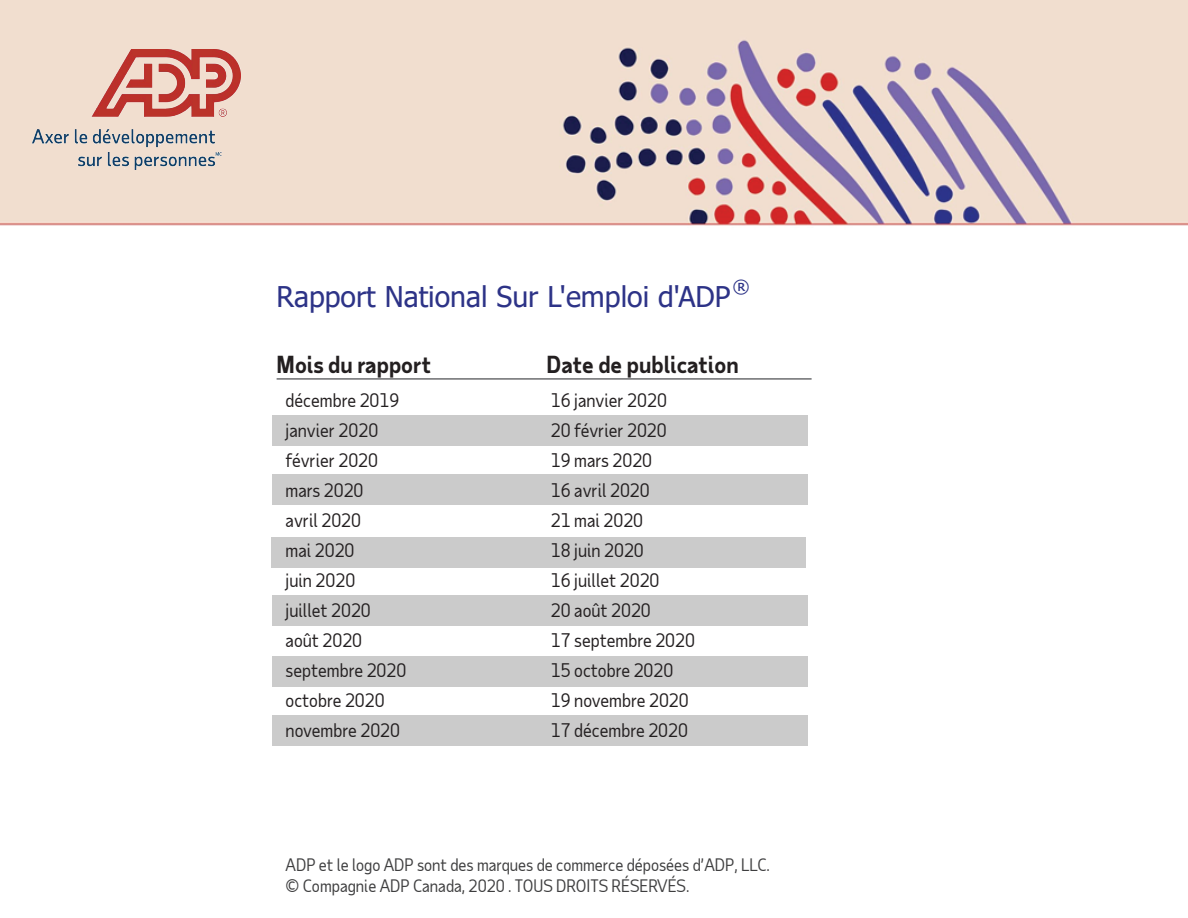
<style>
.page{position:relative;width:1188px;height:918px;background:#fff}
.page>*{position:absolute;margin:0;border:0;box-sizing:border-box;transform-origin:0 0}
.t1{font:28.5px "Tahoma";color:#2d3387}
.t2{font:700 22.5px "Taub Sans";color:#231f20}
.t3{font:18px/30px "Taub Sans";color:#231f20}
.t4{font:18px "Tahoma";color:#2d3387}
.t5{font:16.5px/21px "Taub Sans";color:#3e3e3f}
</style>
<div class="page">
<div style="left:272px;top:415px;width:535px;height:31px;background:#cbcbcb"></div>
<div style="left:272px;top:474px;width:535px;height:31px;background:#cbcbcb"></div>
<div style="left:271px;top:537px;width:535px;height:31px;background:#cbcbcb"></div>
<div style="left:272px;top:595px;width:535px;height:31px;background:#cbcbcb"></div>
<div style="left:272px;top:656px;width:535px;height:31px;background:#cbcbcb"></div>
<div style="left:272px;top:715px;width:535px;height:31px;background:#cbcbcb"></div>
<hr style="left:277px;top:378px;width:535px;height:2px;background:#6c6d70">
<img style="left:0;top:0;width:1188px;height:226px">
<div style="left:23px;top:34px;width:236px;height:166px;background:#f1decf"></div>
<img style="left:33px;top:49px;width:207px;height:121px">
<h1 class="t1" style="left:277px;top:278px;width:456px">Rapport National Sur L'emploi d'ADP</h1>
<p class="t4" style="left:733px;top:275px;width:18px">®</p>
<p class="t2" style="left:277px;top:350px;width:156px">Mois du rapport</p>
<p class="t2" style="left:547px;top:350px;width:194px">Date de publication</p>
<p class="t3" style="left:551px;top:385px;width:146px">16 janvier 2020<br>20 février 2020<br>19 mars 2020<br>16 avril 2020<br>21 mai 2020<br>18 juin 2020<br>16 juillet 2020<br>20 août 2020<br>17 septembre 2020<br>15 octobre 2020<br>19 novembre 2020<br>17 décembre 2020</p>
<p class="t3" style="left:286px;top:385px;width:122px">décembre 2019 janvier 2020 février 2020 mars 2020<br>avril 2020<br>mai 2020<br>juin 2020<br>juillet 2020 août 2020 septembre 2020 octobre 2020 novembre 2020</p>
<p class="t5" style="left:286px;top:854px;width:486px">ADP et le logo ADP sont des marques de commerce déposées d’ADP, LLC. © Compagnie ADP Canada, 2020 . TOUS DROITS RÉSERVÉS.</p>
</div>
